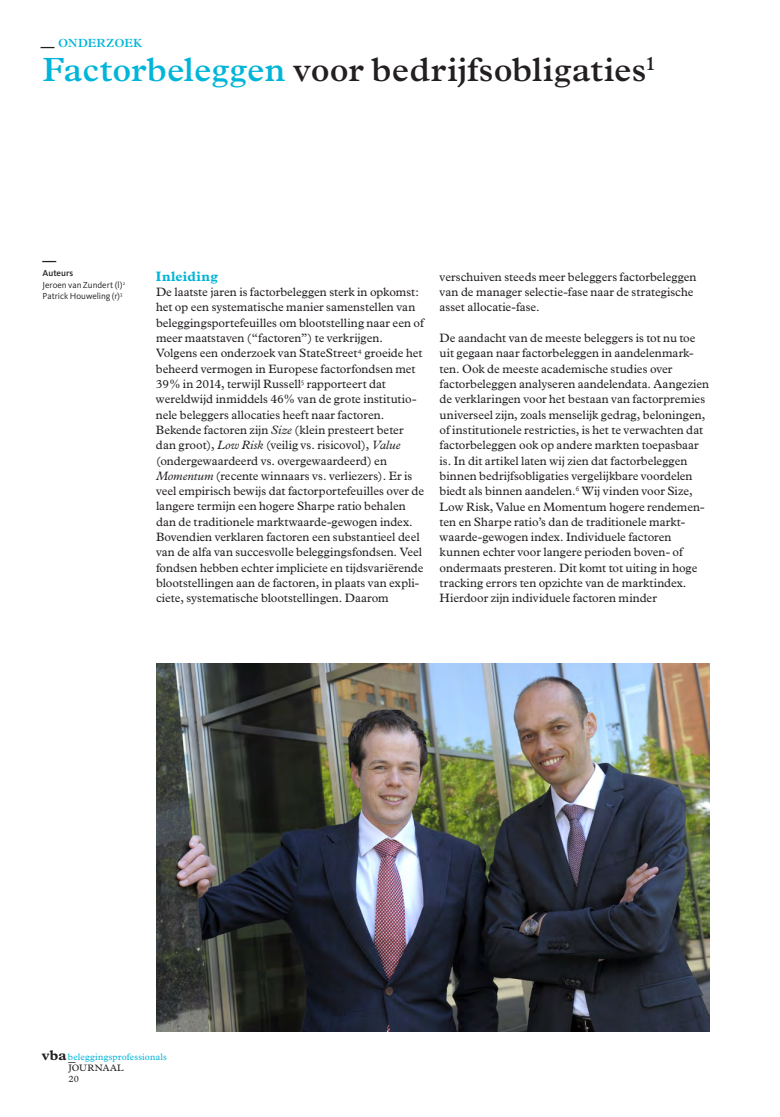
<style>
.page{position:relative;width:780px;height:1117px;background:#fff}
.page>*{position:absolute;margin:0;border:0;box-sizing:border-box;transform-origin:0 0}
.t1{font:600 33.75px "Plantin";letter-spacing:.005em;color:#231f20}
.t2{font:700 14.25px "Plantin";color:#231f20}
.t3{font:700 13.75px "Plantin";letter-spacing:.025em;color:#00b5d8}
.t4{font:600 13.75px "Plantin";color:#231f20}
.t5{font:12.25px/15.2px "Plantin";color:#231f20}
.t6{font:600 11.88px "Plantin";letter-spacing:.005em;color:#00b5d8}
.t7{font:9.38px "Plantin";letter-spacing:.02em;color:#00b5d8}
.t8{font:9.38px/10.6px "Plantin";letter-spacing:.025em;color:#231f20}
.t9{font:9px/11.2px "Kievit OT";color:#231f20}
.s1{font-size:13.75px;color:#231f20}
.s2{color:#00b5d8}
.s3{font-weight:500}
.s4{font-style:italic}
.s5{font-weight:700;font-size:14.25px;color:#231f20}
</style>
<div class="page">
<img style="left:156px;top:663px;width:553px;height:368px">
<p class="t6" style="left:41px;top:36px;width:103px"><span class="s1">—</span> ONDERZOEK</p>
<h1 class="t1" style="left:43px;top:50px;width:615px"><span class="s2">Factorbeleggen</span> voor bedrijfsobligaties<sup>1</sup></h1>
<p class="t4" style="left:43px;top:252px;width:15px">—</p>
<p class="t9" style="left:43px;top:268px;width:84px"><span class="s3">Auteurs<br></span>Jeroen van Zundert (l)<sup>2<br></sup>Patrick Houweling (r)<sup>3</sup></p>
<p class="t3" style="left:156px;top:268px;width:64px">Inleiding</p>
<p class="t5" style="left:156px;top:284px;width:269px">De laatste jaren is factorbeleggen sterk in opkomst: het op een systematische manier samenstellen van beleggingsportefeuilles om blootstelling naar een of meer maatstaven (“factoren”) te verkrijgen.<br>Volgens een onderzoek van StateStreet<sup>4</sup> groeide het beheerd vermogen in Europese factorfondsen met 39% in 2014, terwijl Russell<sup>5</sup> rapporteert dat wereldwijd inmiddels 46% van de grote institutio&shy;nele beleggers allocaties heeft naar factoren.<br>Bekende factoren zijn <span class="s4">Size</span> (klein presteert beter dan groot), <span class="s4">Low Risk</span> (veilig vs. risicovol), <span class="s4">Value </span>(ondergewaardeerd vs. overgewaardeerd) en <span class="s4">Momentum</span> (recente winnaars vs. verliezers). Er is veel empirisch bewijs dat factorportefeuilles over de langere termijn een hogere Sharpe ratio behalen dan de traditionele marktwaarde-gewogen index.<br>Bovendien verklaren factoren een substantieel deel van de alfa van succesvolle beleggingsfondsen. Veel fondsen hebben echter impliciete en tijdsvariërende blootstellingen aan de factoren, in plaats van expli&shy;ciete, systematische blootstellingen. Daarom</p>
<p class="t5" style="left:439px;top:269px;width:258px">verschuiven steeds meer beleggers factorbeleggen van de manager selectie-fase naar de strategische asset allocatie-fase.</p>
<p class="t5" style="left:439px;top:330px;width:271px">De aandacht van de meeste beleggers is tot nu toe uit gegaan naar factorbeleggen in aandelenmark&shy;ten. Ook de meeste academische studies over factorbeleggen analyseren aandelendata. Aangezien de verklaringen voor het bestaan van factorpremies universeel zijn, zoals menselijk gedrag, beloningen, of institutionele restricties, is het te verwachten dat factorbeleggen ook op andere markten toepasbaar is. In dit artikel laten wij zien dat factorbeleggen binnen bedrijfsobligaties vergelijkbare voordelen biedt als binnen aandelen.<sup>6</sup> Wij vinden voor Size, Low Risk, Value en Momentum hogere rendemen&shy;ten en Sharpe ratio’s dan de traditionele markt&shy;waarde-gewogen index. Individuele factoren kunnen echter voor langere perioden boven- of ondermaats presteren. Dit komt tot uiting in hoge tracking errors ten opzichte van de marktindex.<br>Hierdoor zijn individuele factoren minder</p>
<p class="t7" style="left:42px;top:1051px;width:127px"><span class="s5">vba</span>beleggingsprofessionals</p>
<p class="t2" style="left:69px;top:1047px;width:9px">_</p>
<p class="t8" style="left:68px;top:1062px;width:57px">JOURNAAL<br>20</p>
</div>
